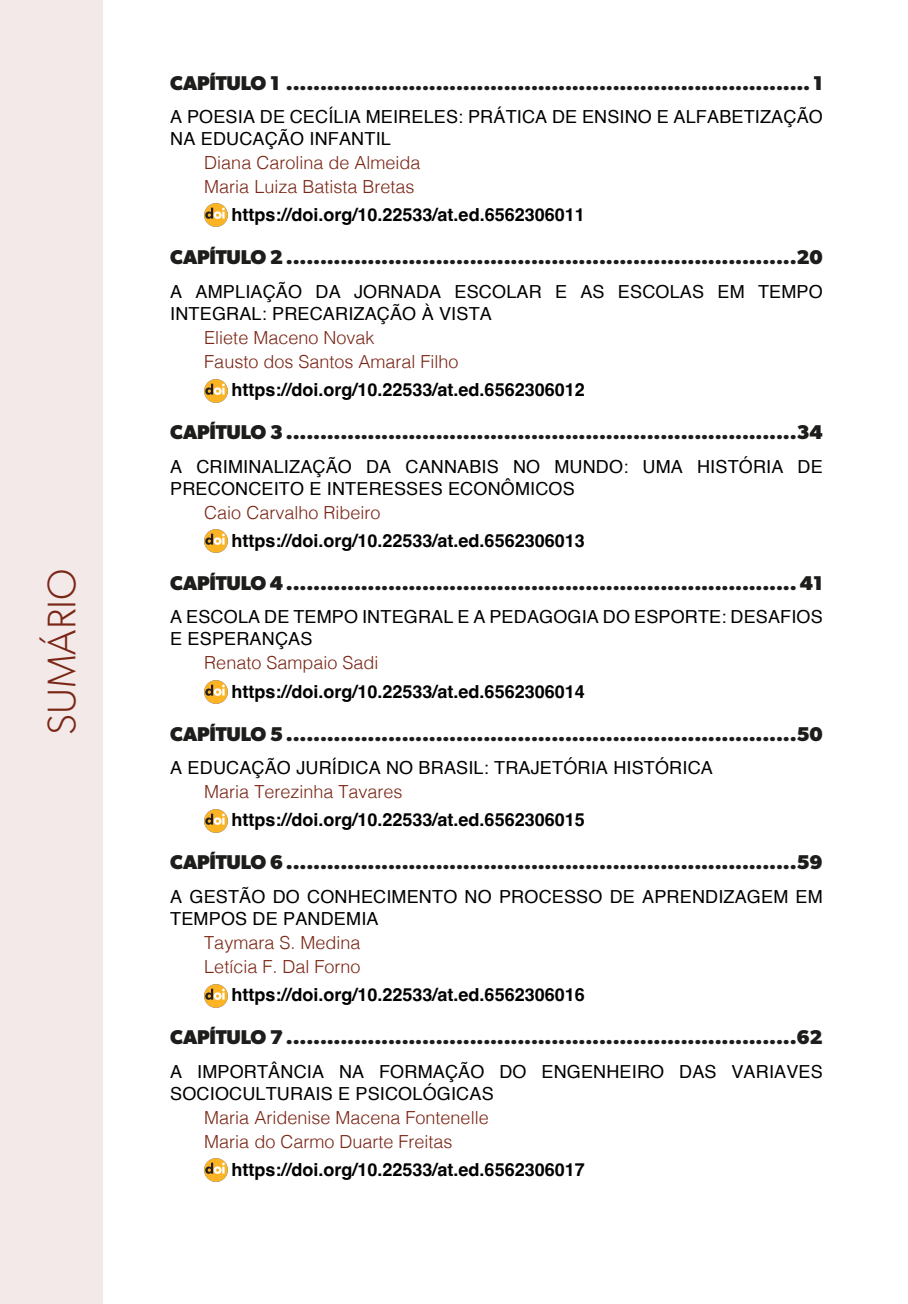
<style>
.page{position:relative;width:908px;height:1304px;background:#fff}
.page>*{position:absolute;margin:0;border:0;box-sizing:border-box;transform-origin:0 0}
.t1{font:300 40px "Gibson";color:#7a2616}
.t2{font:700 20px "Gibson";letter-spacing:-.01em;color:#1d1d1b}
.t3{font:18px/22px "Helvetica";letter-spacing:.01em;color:#000}
.t4{font:700 18px "Helvetica";color:#000}
.t5{font:300 18px/24px "Helvetica";color:#7a2616}
</style>
<div class="page">
<div style="left:0;top:0;width:103px;height:1304px;background:#f2e9e8"></div>
<img style="left:204px;top:204px;width:23px;height:23px">
<img style="left:204px;top:379px;width:23px;height:23px">
<img style="left:204px;top:530px;width:23px;height:23px">
<img style="left:204px;top:681px;width:23px;height:23px">
<img style="left:204px;top:809px;width:23px;height:23px">
<img style="left:204px;top:984px;width:23px;height:23px">
<img style="left:204px;top:1159px;width:23px;height:23px">
<h1 class="t1" style="left:37px;top:735px;width:167px;rotate:-90deg">SUMÁRIO</h1>
<p class="t2" style="left:170px;top:71px;width:653px">CAPÍTULO 1 ............................................................................. 1</p>
<p class="t3" style="left:170px;top:106px;width:654px">A POESIA DE CECÍLIA MEIRELES: PRÁTICA DE ENSINO E ALFABETIZAÇÃO<br>NA EDUCAÇÃO INFANTIL</p>
<p class="t5" style="left:204px;top:149px;width:218px">Diana Carolina de Almeida<br>Maria Luiza Batista Bretas</p>
<p class="t4" style="left:231px;top:204px;width:355px">https://doi.org/10.22533/at.ed.6562306011</p>
<p class="t2" style="left:170px;top:246px;width:653px">CAPÍTULO 2 ...........................................................................20</p>
<p class="t3" style="left:170px;top:281px;width:653px">A AMPLIAÇÃO DA JORNADA ESCOLAR E AS ESCOLAS EM TEMPO<br>INTEGRAL: PRECARIZAÇÃO À VISTA</p>
<p class="t5" style="left:204px;top:324px;width:256px">Eliete Maceno Novak<br>Fausto dos Santos Amaral Filho</p>
<p class="t4" style="left:231px;top:379px;width:355px">https://doi.org/10.22533/at.ed.6562306012</p>
<p class="t2" style="left:170px;top:420px;width:653px">CAPÍTULO 3 ...........................................................................34</p>
<p class="t3" style="left:170px;top:456px;width:653px">A CRIMINALIZAÇÃO DA CANNABIS NO MUNDO: UMA HISTÓRIA DE<br>PRECONCEITO E INTERESSES ECONÔMICOS</p>
<p class="t5" style="left:204px;top:499px;width:178px">Caio Carvalho Ribeiro</p>
<p class="t4" style="left:231px;top:530px;width:355px">https://doi.org/10.22533/at.ed.6562306013</p>
<p class="t2" style="left:170px;top:571px;width:653px">CAPÍTULO 4 ........................................................................... 41</p>
<p class="t3" style="left:170px;top:607px;width:653px">A ESCOLA DE TEMPO INTEGRAL E A PEDAGOGIA DO ESPORTE: DESAFIOS<br>E ESPERANÇAS</p>
<p class="t5" style="left:204px;top:650px;width:176px">Renato Sampaio Sadi</p>
<p class="t4" style="left:231px;top:680px;width:355px">https://doi.org/10.22533/at.ed.6562306014</p>
<p class="t2" style="left:170px;top:722px;width:653px">CAPÍTULO 5 ...........................................................................50</p>
<p class="t3" style="left:170px;top:757px;width:544px">A EDUCAÇÃO JURÍDICA NO BRASIL: TRAJETÓRIA HISTÓRICA</p>
<p class="t5" style="left:204px;top:778px;width:200px">Maria Terezinha Tavares</p>
<p class="t4" style="left:231px;top:809px;width:355px">https://doi.org/10.22533/at.ed.6562306015</p>
<p class="t2" style="left:170px;top:851px;width:653px">CAPÍTULO 6 ...........................................................................59</p>
<p class="t3" style="left:170px;top:886px;width:653px">A GESTÃO DO CONHECIMENTO NO PROCESSO DE APRENDIZAGEM EM<br>TEMPOS DE PANDEMIA</p>
<p class="t5" style="left:204px;top:929px;width:158px">Taymara S. Medina<br>Letícia F. Dal Forno</p>
<p class="t4" style="left:231px;top:984px;width:355px">https://doi.org/10.22533/at.ed.6562306016</p>
<p class="t2" style="left:170px;top:1025px;width:653px">CAPÍTULO 7 ...........................................................................62</p>
<p class="t3" style="left:170px;top:1061px;width:653px">A IMPORTÂNCIA NA FORMAÇÃO DO ENGENHEIRO DAS VARIAVES<br>SOCIOCULTURAIS E PSICOLÓGICAS</p>
<p class="t5" style="left:204px;top:1104px;width:286px">Maria Aridenise Macena Fontenelle<br>Maria do Carmo Duarte Freitas</p>
<p class="t4" style="left:231px;top:1159px;width:355px">https://doi.org/10.22533/at.ed.6562306017</p>
</div>
